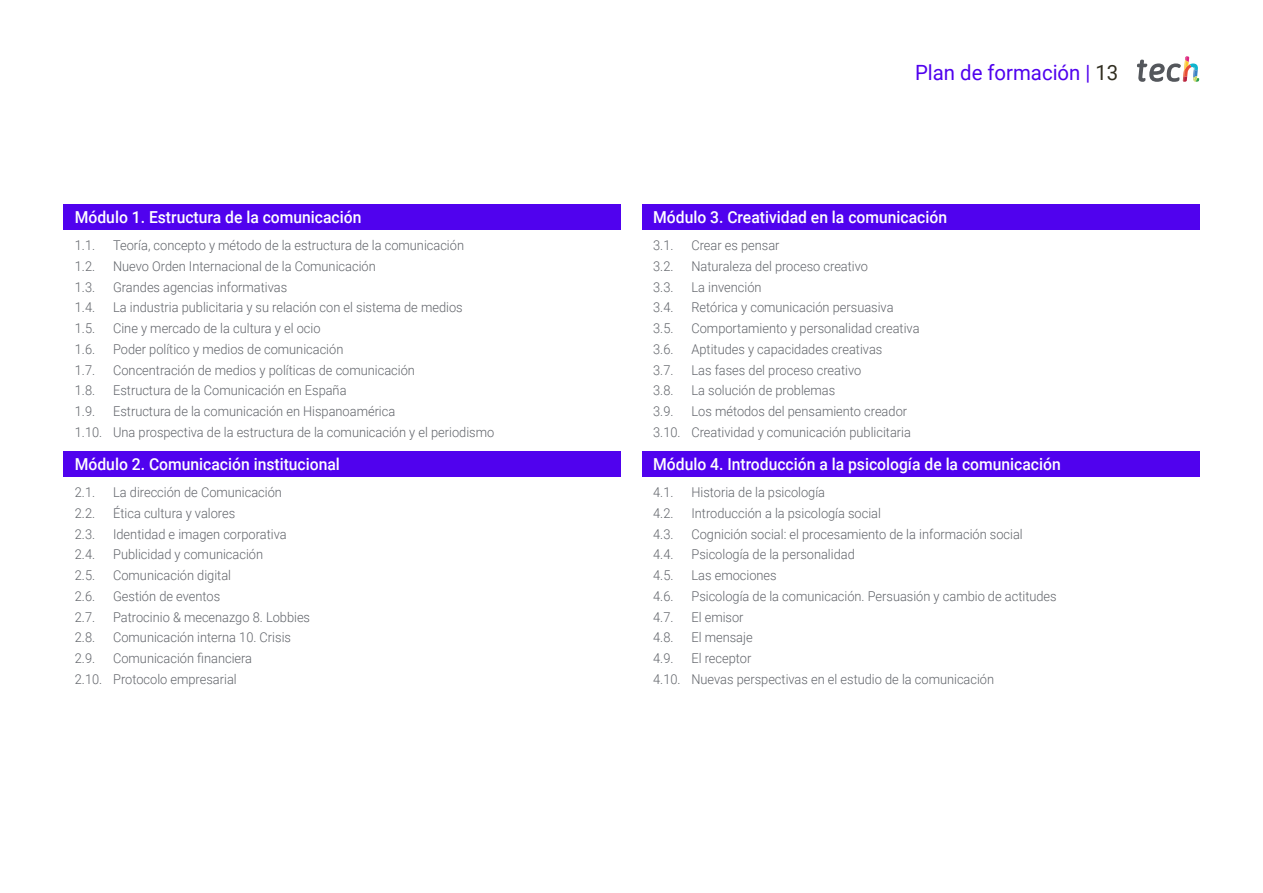
<style>
.page{position:relative;width:1263px;height:893px;background:#fff}
.page>*{position:absolute;margin:0;border:0;box-sizing:border-box;transform-origin:0 0}
.t1{font:21px "Roboto";color:#5002ee}
.t2{font:500 16.5px "Roboto";color:#fff;scale:.95 1}
.t3{font:300 13.5px/20.7px "Roboto";color:#61646a;scale:.95 1}
.s1{color:#312e20}
</style>
<div class="page">
<div style="left:64px;top:204px;width:557px;height:25px;background:#5002ee"></div>
<div style="left:64px;top:451px;width:557px;height:25px;background:#5002ee"></div>
<div style="left:642px;top:204px;width:557px;height:25px;background:#5002ee"></div>
<div style="left:642px;top:451px;width:557px;height:25px;background:#5002ee"></div>
<svg style="left:1137px;top:56px;width:62px;height:26px"></svg>
<p class="t2" style="left:75px;top:206px;width:303px">Módulo 1. Estructura de la comunicación</p>
<p class="t3" style="left:75px;top:235px;width:23px">1.1.</p>
<p class="t3" style="left:113px;top:235px;width:371px">Teoría, concepto y método de la estructura de la comunicación</p>
<p class="t3" style="left:75px;top:255px;width:23px">1.2.</p>
<p class="t3" style="left:113px;top:255px;width:278px">Nuevo Orden Internacional de la Comunicación</p>
<p class="t3" style="left:75px;top:276px;width:23px">1.3.</p>
<p class="t3" style="left:113px;top:276px;width:185px">Grandes agencias informativas</p>
<p class="t3" style="left:75px;top:297px;width:23px">1.4.</p>
<p class="t3" style="left:113px;top:297px;width:369px">La industria publicitaria y su relación con el sistema de medios</p>
<p class="t3" style="left:75px;top:318px;width:23px">1.5.</p>
<p class="t3" style="left:113px;top:318px;width:220px">Cine y mercado de la cultura y el ocio</p>
<p class="t3" style="left:75px;top:338px;width:23px">1.6.</p>
<p class="t3" style="left:113px;top:338px;width:244px">Poder político y medios de comunicación</p>
<p class="t3" style="left:75px;top:359px;width:23px">1.7.</p>
<p class="t3" style="left:113px;top:359px;width:319px">Concentración de medios y políticas de comunicación</p>
<p class="t3" style="left:75px;top:380px;width:23px">1.8.</p>
<p class="t3" style="left:113px;top:380px;width:247px">Estructura de la Comunicación en España</p>
<p class="t3" style="left:75px;top:401px;width:23px">1.9.</p>
<p class="t3" style="left:75px;top:401px;width:443px;text-indent:38px">Estructura de la comunicación en Hispanoamérica<br>1.10. Una prospectiva de la estructura de la comunicación y el periodismo</p>
<p class="t2" style="left:75px;top:453px;width:281px">Módulo 2. Comunicación institucional</p>
<p class="t3" style="left:75px;top:482px;width:23px">2.1.</p>
<p class="t3" style="left:113px;top:482px;width:179px">La dirección de Comunicación</p>
<p class="t3" style="left:75px;top:502px;width:23px">2.2.</p>
<p class="t3" style="left:113px;top:502px;width:130px">Ética cultura y valores</p>
<p class="t3" style="left:75px;top:523px;width:23px">2.3.</p>
<p class="t3" style="left:113px;top:523px;width:184px">Identidad e imagen corporativa</p>
<p class="t3" style="left:75px;top:544px;width:23px">2.4.</p>
<p class="t3" style="left:113px;top:544px;width:159px">Publicidad y comunicación</p>
<p class="t3" style="left:75px;top:565px;width:23px">2.5.</p>
<p class="t3" style="left:113px;top:565px;width:126px">Comunicación digital</p>
<p class="t3" style="left:75px;top:585px;width:23px">2.6.</p>
<p class="t3" style="left:113px;top:585px;width:114px">Gestión de eventos</p>
<p class="t3" style="left:75px;top:606px;width:23px">2.7.</p>
<p class="t3" style="left:113px;top:606px;width:209px">Patrocinio &amp; mecenazgo 8. Lobbies</p>
<p class="t3" style="left:75px;top:627px;width:23px">2.8.</p>
<p class="t3" style="left:113px;top:627px;width:189px">Comunicación interna 10. Crisis</p>
<p class="t3" style="left:75px;top:648px;width:23px">2.9.</p>
<p class="t3" style="left:75px;top:648px;width:188px;text-indent:38px">Comunicación financiera<br>2.10. Protocolo empresarial</p>
<h1 class="t1" style="left:915px;top:57px;width:205px">Plan de formación | <span class="s1">13</span></h1>
<p class="t2" style="left:653px;top:206px;width:311px">Módulo 3. Creatividad en la comunicación</p>
<p class="t3" style="left:653px;top:235px;width:23px">3.1.</p>
<p class="t3" style="left:691px;top:235px;width:94px">Crear es pensar</p>
<p class="t3" style="left:653px;top:255px;width:23px">3.2.</p>
<p class="t3" style="left:691px;top:255px;width:187px">Naturaleza del proceso creativo</p>
<p class="t3" style="left:653px;top:276px;width:23px">3.3.</p>
<p class="t3" style="left:691px;top:276px;width:75px">La invención</p>
<p class="t3" style="left:653px;top:297px;width:23px">3.4.</p>
<p class="t3" style="left:691px;top:297px;width:214px">Retórica y comunicación persuasiva</p>
<p class="t3" style="left:653px;top:318px;width:23px">3.5.</p>
<p class="t3" style="left:691px;top:318px;width:242px">Comportamiento y personalidad creativa</p>
<p class="t3" style="left:653px;top:338px;width:23px">3.6.</p>
<p class="t3" style="left:691px;top:338px;width:202px">Aptitudes y capacidades creativas</p>
<p class="t3" style="left:653px;top:359px;width:23px">3.7.</p>
<p class="t3" style="left:691px;top:359px;width:180px">Las fases del proceso creativo</p>
<p class="t3" style="left:653px;top:380px;width:23px">3.8.</p>
<p class="t3" style="left:691px;top:380px;width:153px">La solución de problemas</p>
<p class="t3" style="left:653px;top:401px;width:23px">3.9.</p>
<p class="t3" style="left:653px;top:401px;width:273px;text-align:right">Los métodos del pensamiento creador<br>3.10. Creatividad y comunicación publicitaria</p>
<p class="t2" style="left:653px;top:453px;width:430px">Módulo 4. Introducción a la psicología de la comunicación</p>
<p class="t3" style="left:653px;top:482px;width:23px">4.1.</p>
<p class="t3" style="left:691px;top:482px;width:142px">Historia de la psicología</p>
<p class="t3" style="left:653px;top:502px;width:23px">4.2.</p>
<p class="t3" style="left:691px;top:502px;width:201px">Introducción a la psicología social</p>
<p class="t3" style="left:653px;top:523px;width:23px">4.3.</p>
<p class="t3" style="left:691px;top:523px;width:350px">Cognición social: el procesamiento de la información social</p>
<p class="t3" style="left:653px;top:544px;width:23px">4.4.</p>
<p class="t3" style="left:691px;top:544px;width:173px">Psicología de la personalidad</p>
<p class="t3" style="left:653px;top:565px;width:23px">4.5.</p>
<p class="t3" style="left:691px;top:565px;width:91px">Las emociones</p>
<p class="t3" style="left:653px;top:585px;width:23px">4.6.</p>
<p class="t3" style="left:691px;top:585px;width:386px">Psicología de la comunicación. Persuasión y cambio de actitudes</p>
<p class="t3" style="left:653px;top:606px;width:23px">4.7.</p>
<p class="t3" style="left:691px;top:606px;width:56px">El emisor</p>
<p class="t3" style="left:653px;top:627px;width:23px">4.8.</p>
<p class="t3" style="left:691px;top:627px;width:66px">El mensaje</p>
<p class="t3" style="left:653px;top:648px;width:23px">4.9.</p>
<p class="t3" style="left:653px;top:648px;width:360px;text-indent:38px">El receptor<br>4.10. Nuevas perspectivas en el estudio de la comunicación</p>
</div>
